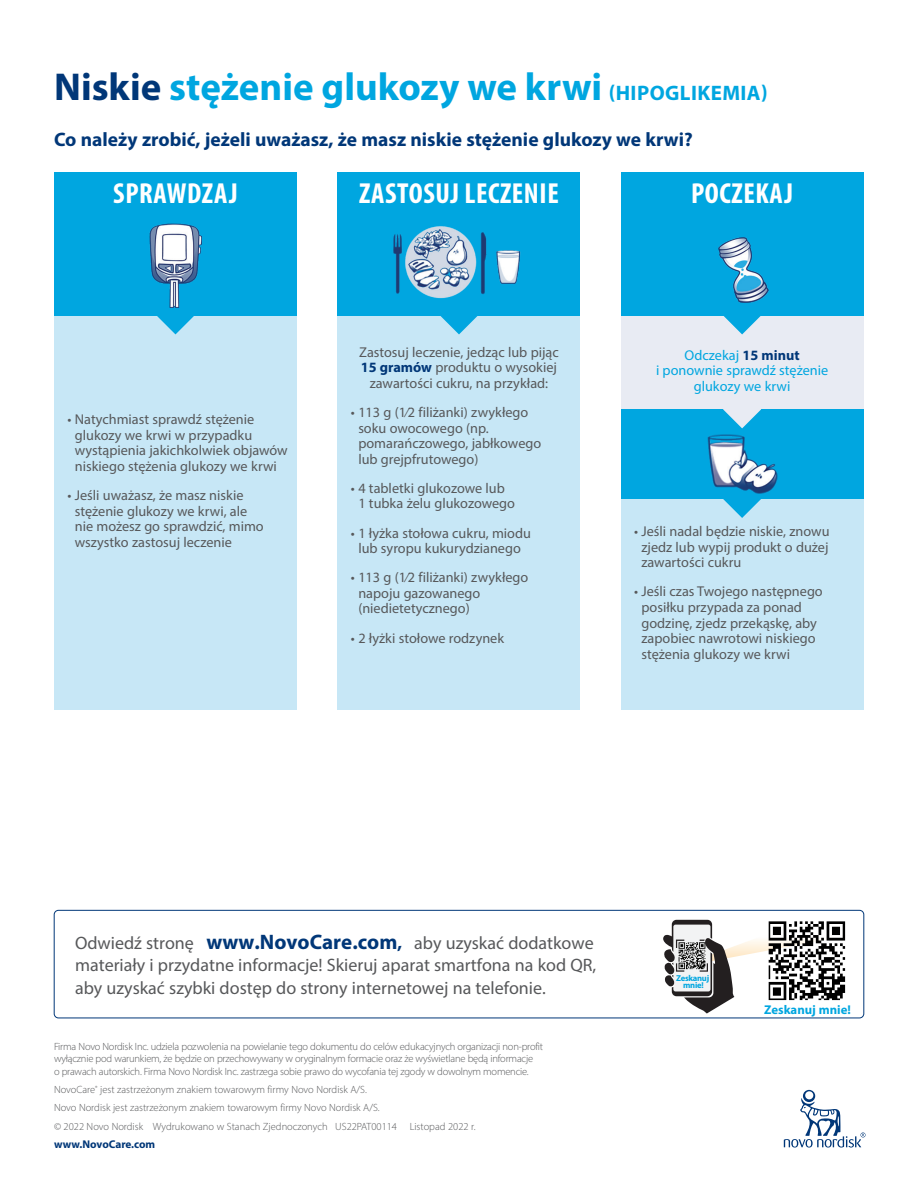
<style>
.page{position:relative;width:918px;height:1188px;background:#fff}
.page>*{position:absolute;margin:0;border:0;box-sizing:border-box;transform-origin:0 0}
.t1{font:700 39px "Myriad Pro";color:#00a6e0}
.t2{font:700 condensed 29.1px "Myriad Pro";letter-spacing:.02em;color:#fff}
.Text{font:700 19.5px "Myriad Pro";color:#013778}
.t3{font:18px/22.5px "Myriad Pro";color:#57585a}
.Text-2{font:14.25px/15.6px "Myriad Pro";color:#57585a}
.Text-3{font:14.25px/15.6px "Myriad Pro";color:#00a6e0;text-align:center}
.t4{font:700 12.75px "Myriad Pro";color:#00a6e0}
.Text-4{font:700 11.25px "Myriad Pro";letter-spacing:-.005em;color:#013778}
.Text-5{font:300 10.5px/12.8px "Myriad Pro";letter-spacing:-.02em;color:#57585a}
.Text-6{font:300 10.5px "Myriad Pro";color:#57585a}
.t5{font:700 8.55px/6.8px "Myriad Pro";letter-spacing:-.03em;color:#00a6e0;text-align:center}
.s1{color:#013778}
.s2{font-size:21px}
.s3{font-weight:700;color:#013778}
.s4{font-weight:700;font-size:21px;color:#013778}
</style>
<div class="page">
<div style="left:621px;top:492px;width:243px;height:218px;background:#c7e7f6"></div>
<div style="left:621px;top:386px;width:243px;height:113px;background:#00a6e0"></div>
<div style="left:338px;top:303px;width:242px;height:407px;background:#c7e7f6"></div>
<div style="left:54px;top:315px;width:243px;height:395px;background:#c7e7f6"></div>
<div style="left:621px;top:315px;width:243px;height:94px;background:#e8ebf3"></div>
<svg style="left:723px;top:409px;width:38px;height:19px"></svg>
<svg style="left:723px;top:315px;width:38px;height:19px"></svg>
<svg style="left:723px;top:493px;width:38px;height:25px"></svg>
<div style="left:621px;top:172px;width:243px;height:143px;background:#00a6e0"></div>
<svg style="left:440px;top:315px;width:38px;height:19px"></svg>
<div style="left:338px;top:172px;width:242px;height:143px;background:#00a6e0"></div>
<img style="left:707px;top:435px;width:70px;height:58px">
<img style="left:393px;top:226px;width:128px;height:73px">
<svg style="left:156px;top:315px;width:39px;height:19px"></svg>
<div style="left:54px;top:172px;width:243px;height:143px;background:#00a6e0"></div>
<svg style="left:784px;top:1090px;width:82px;height:58px"></svg>
<img style="left:719px;top:238px;width:49px;height:65px">
<img style="left:150px;top:224px;width:51px;height:83px">
<div style="left:54px;top:910px;width:810px;height:108px;border:1px solid #013778;border-radius:4px"></div>
<svg style="left:663px;top:920px;width:183px;height:94px"></svg>
<p class="t1" style="left:54px;top:61px;width:715px"><span class="s1">Niskie</span> stężenie glukozy we krwi <span class="s2">(HIPOGLIKEMIA)</span></p>
<p class="Text" style="left:54px;top:127px;width:640px">Co należy zrobić, jeżeli uważasz, że masz niskie stężenie glukozy we krwi?</p>
<p class="t2" style="left:113px;top:175px;width:126px">SPRAWDZAJ</p>
<p class="t2" style="left:359px;top:175px;width:201px">ZASTOSUJ LECZENIE</p>
<p class="Text-2" style="left:75px;top:411px;width:214px;text-indent:-7px">• Natychmiast sprawdź stężenie glukozy we krwi w przypadku wystąpienia jakichkolwiek objawów niskiego stężenia glukozy we krwi</p>
<p class="Text-2" style="left:75px;top:487px;width:190px;text-indent:-7px">• Jeśli uważasz, że masz niskie stężenie glukozy we krwi, ale nie możesz go sprawdzić, mimo wszystko zastosuj leczenie</p>
<p class="Text-2" style="left:359px;top:344px;width:201px;text-align:center">Zastosuj leczenie, jedząc lub pijąc<br><span class="s3">15 gramów</span> produktu o wysokiej zawartości cukru, na przykład:</p>
<p class="Text-2" style="left:358px;top:404px;width:184px;text-indent:-7px">• 113 g (1⁄2 filiżanki) zwykłego soku owocowego (np. pomarańczowego, jabłkowego lub grejpfrutowego)</p>
<p class="Text-2" style="left:358px;top:480px;width:158px;text-indent:-7px">• 4 tabletki glukozowe lub<br>1 tubka żelu glukozowego</p>
<p class="Text-2" style="left:351px;top:525px;width:182px;text-align:center">• 1 łyżka stołowa cukru, miodu lub syropu kukurydzianego</p>
<p class="Text-2" style="left:358px;top:569px;width:172px;text-indent:-7px">• 113 g (1⁄2 filiżanki) zwykłego napoju gazowanego (niedietetycznego)</p>
<p class="Text-2" style="left:351px;top:630px;width:155px">• 2 łyżki stołowe rodzynek</p>
<p class="t2" style="left:691px;top:175px;width:104px">POCZEKAJ</p>
<p class="Text-3" style="left:656px;top:347px;width:174px">Odczekaj <span class="s3">15 minut<br></span>i ponownie sprawdź stężenie glukozy we krwi</p>
<p class="Text-2" style="left:641px;top:523px;width:190px;text-align:justify;text-indent:-7px">• Jeśli nadal będzie niskie, znowu zjedz lub wypij produkt o dużej zawartości cukru</p>
<p class="Text-2" style="left:641px;top:584px;width:183px;text-indent:-7px">• Jeśli czas Twojego następnego posiłku przypada za ponad godzinę, zjedz przekąskę, aby zapobiec nawrotowi niskiego stężenia glukozy we krwi</p>
<p class="t3" style="left:75px;top:931px;width:523px">Odwiedź stronę <span class="s4">www.NovoCare.com</span><span class="s3">,</span> aby uzyskać dodatkowe materiały i przydatne informacje! Skieruj aparat smartfona na kod QR, aby uzyskać szybki dostęp do strony internetowej na telefonie.</p>
<p class="Text-5" style="left:54px;top:1040px;width:491px">Firma Novo Nordisk Inc. udziela pozwolenia na powielanie tego dokumentu do celów edukacyjnych organizacji non-profit wyłącznie pod warunkiem, że będzie on przechowywany w oryginalnym formacie oraz że wyświetlane będą informacje<br>o prawach autorskich. Firma Novo Nordisk Inc. zastrzega sobie prawo do wycofania tej zgody w dowolnym momencie.</p>
<p class="Text-6" style="left:54px;top:1083px;width:314px">NovoCare<sup>®</sup> jest zastrzeżonym znakiem towarowym firmy Novo Nordisk A/S.</p>
<p class="Text-6" style="left:54px;top:1102px;width:327px">Novo Nordisk jest zastrzeżonym znakiem towarowym firmy Novo Nordisk A/S.</p>
<p class="Text-6" style="left:54px;top:1120px;width:423px">© 2022 Novo Nordisk Wydrukowano w Stanach Zjednoczonych US22PAT00114 Listopad 2022 r.</p>
<p class="Text-4" style="left:54px;top:1137px;width:103px">www.NovoCare.com</p>
<p class="t5" style="left:676px;top:975px;width:35px">Zeskanuj mnie!</p>
<p class="t4" style="left:764px;top:1001px;width:88px">Zeskanuj mnie!</p>
</div>
